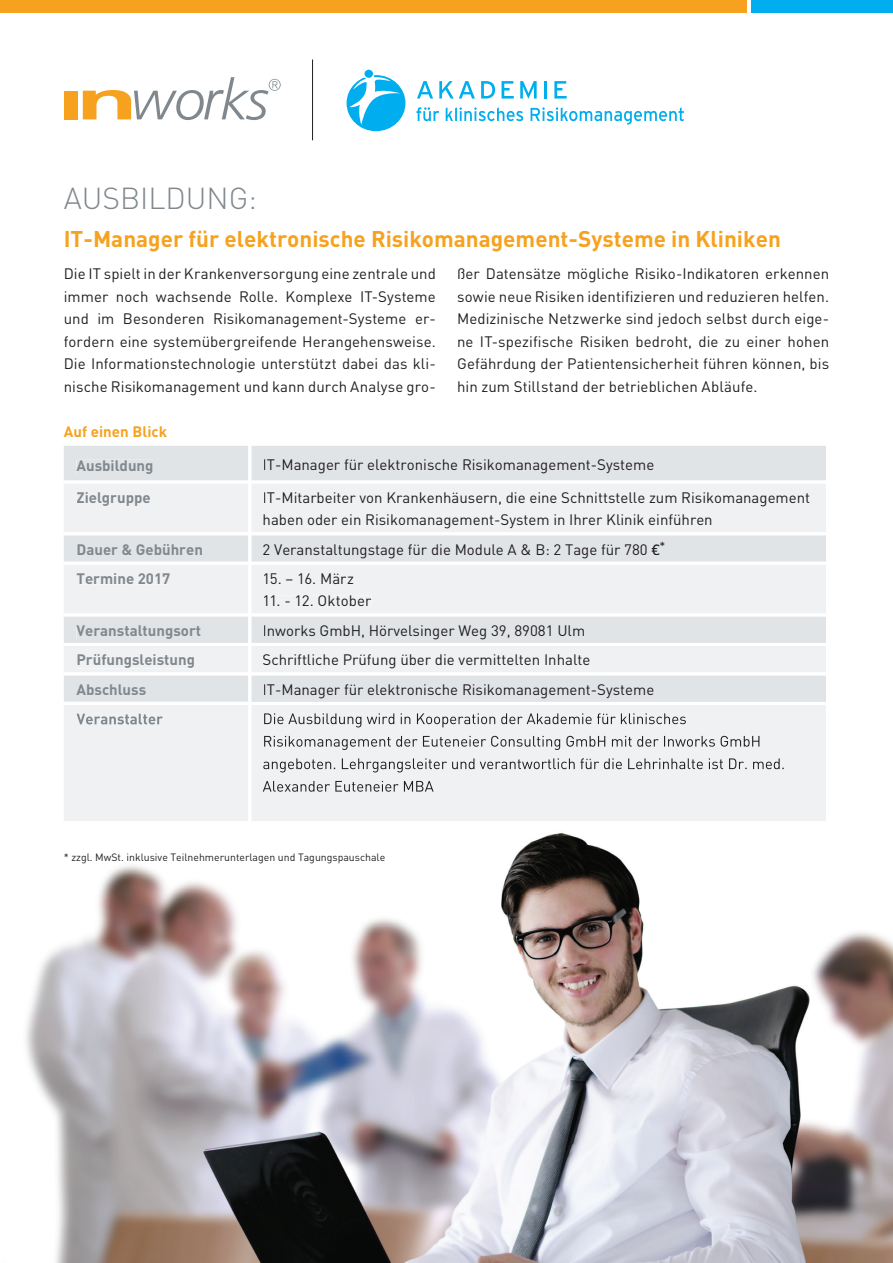
<style>
.page{position:relative;width:893px;height:1263px;background:#fff}
.page>*{position:absolute;margin:0;border:0;box-sizing:border-box;transform-origin:0 0}
.t1{font:300 30px "DIN";color:#80888e}
.t2{font:700 22.5px "DIN";color:#f6a21e}
.t3{font:15px/22.5px "DIN";letter-spacing:.005em;color:#231f20;text-align:justify}
.t4{font:15px/22.5px "DIN";color:#221f20}
.t5{font:15px "DIN";color:#221e20}
.t6{font:700 15px "DIN";color:#80888e}
.t7{font:700 15px "DIN";letter-spacing:.005em;color:#f6a21e}
.t8{font:10.5px "DIN";color:#231f20}
.s1{font-family:"Calibri";font-size:16.5px}
</style>
<div class="page">
<img style="left:26px;top:833px;width:867px;height:430px">
<div style="left:64px;top:91px;width:14px;height:28px;background:#f6a21e"></div>
<svg style="left:83px;top:77px;width:198px;height:43px"></svg>
<div style="left:0;top:0;width:746px;height:13px;background:#f6a21e"></div>
<div style="left:751px;top:0;width:142px;height:13px;background:#00aeef"></div>
<svg style="left:64px;top:446px;width:762px;height:256px"></svg>
<div style="left:77px;top:573px;width:93px;height:11px;background:#eff1f3"></div>
<div style="left:264px;top:573px;width:89px;height:11px;background:#eff1f3"></div>
<div style="left:264px;top:596px;width:107px;height:10px;background:#eff1f3"></div>
<div style="left:77px;top:625px;width:123px;height:14px;background:#e1e4e7"></div>
<div style="left:264px;top:625px;width:320px;height:14px;background:#e1e4e7"></div>
<div style="left:78px;top:654px;width:116px;height:14px;background:#eff1f3"></div>
<div style="left:263px;top:654px;width:326px;height:14px;background:#eff1f3"></div>
<div style="left:77px;top:684px;width:69px;height:11px;background:#e1e4e7"></div>
<div style="left:264px;top:684px;width:389px;height:14px;background:#e1e4e7"></div>
<img style="left:77px;top:714px;width:86px;height:10px">
<img style="left:264px;top:713px;width:423px;height:14px">
<img style="left:264px;top:736px;width:497px;height:14px">
<img style="left:263px;top:758px;width:522px;height:14px">
<img style="left:263px;top:781px;width:171px;height:11px">
<div style="left:347px;top:75px;width:58px;height:56px;background:#00aeef;border-radius:50%"></div>
<svg style="left:350px;top:69px;width:51px;height:57px"></svg>
<div style="left:364px;top:70px;width:9px;height:8px;background:#00aeef;border-radius:50%"></div>
<svg style="left:417px;top:81px;width:16px;height:18px"></svg>
<svg style="left:439px;top:81px;width:36px;height:18px"></svg>
<svg style="left:481px;top:81px;width:14px;height:18px"></svg>
<svg style="left:502px;top:81px;width:12px;height:18px"></svg>
<svg style="left:520px;top:81px;width:17px;height:18px"></svg>
<hr style="left:544px;top:81px;width:3px;height:18px;background:#00aeef">
<svg style="left:554px;top:81px;width:13px;height:18px"></svg>
<svg style="left:416px;top:107px;width:23px;height:14px"></svg>
<svg style="left:446px;top:107px;width:77px;height:14px"></svg>
<svg style="left:531px;top:107px;width:153px;height:18px"></svg>
<hr style="left:312px;top:60px;width:1px;height:80px;background:#231f20">
<h1 class="t1" style="left:64px;top:180px;width:195px">AUSBILDUNG:</h1>
<h2 class="t2" style="left:64px;top:224px;width:719px">IT-Manager für elektronische Risikomanagement-Systeme in Kliniken</h2>
<p class="t3" style="left:64px;top:262px;width:374px">Die IT spielt in der Krankenversorgung eine zentrale und immer noch wachsende Rolle. Komplexe IT-Systeme und im Besonderen Risikomanagement-Systeme er&shy;fordern eine systemübergreifende Herangehensweise.<br>Die Informationstechnologie unterstützt dabei das kli&shy;nische Risikomanagement und kann durch Analyse gro-</p>
<p class="t3" style="left:457px;top:262px;width:374px">ßer Datensätze mögliche Risiko-Indikatoren erkennen sowie neue Risiken identifizieren und reduzieren helfen.<br>Medizinische Netzwerke sind jedoch selbst durch eige&shy;ne IT-spezifische Risiken bedroht, die zu einer hohen Gefährdung der Patientensicherheit führen können, bis hin zum Stillstand der betrieblichen Abläufe.</p>
<p class="t7" style="left:64px;top:421px;width:105px">Auf einen Blick</p>
<p class="t6" style="left:77px;top:455px;width:79px">Ausbildung</p>
<p class="t5" style="left:263px;top:455px;width:393px">IT-Manager für elektronische Risikomanagement-Systeme</p>
<p class="t6" style="left:77px;top:488px;width:76px">Zielgruppe</p>
<p class="t4" style="left:263px;top:486px;width:549px">IT-Mitarbeiter von Krankenhäusern, die eine Schnittstelle zum Risikomanagement haben oder ein Risikomanagement-System in Ihrer Klinik einführen</p>
<p class="t6" style="left:77px;top:539px;width:128px">Dauer &amp; Gebühren</p>
<p class="t5" style="left:263px;top:540px;width:404px">2 Veranstaltungstage für die Module A &amp; B: 2 Tage für 780 <span class="s1">€</span><sup>*</sup></p>
<p class="t6" style="left:77px;top:569px;width:95px">Termine 2017</p>
<p class="t4" style="left:263px;top:567px;width:93px">15. – 16. März</p>
<p class="t4" style="left:263px;top:589px;width:110px">11. - 12. Oktober</p>
<p class="t6" style="left:77px;top:621px;width:126px">Veranstaltungsort</p>
<p class="t5" style="left:263px;top:621px;width:324px">Inworks GmbH, Hörvelsinger Weg 39, 89081 Ulm</p>
<p class="t6" style="left:77px;top:650px;width:120px">Prüfungsleistung</p>
<p class="t4" style="left:263px;top:648px;width:329px">Schriftliche Prüfung über die vermittelten Inhalte</p>
<p class="t6" style="left:77px;top:680px;width:71px">Abschluss</p>
<p class="t5" style="left:263px;top:680px;width:393px">IT-Manager für elektronische Risikomanagement-Systeme</p>
<p class="t8" style="left:64px;top:851px;width:323px">* zzgl. MwSt. inklusive Teilnehmerunterlagen und Tagungspauschale</p>
</div>
